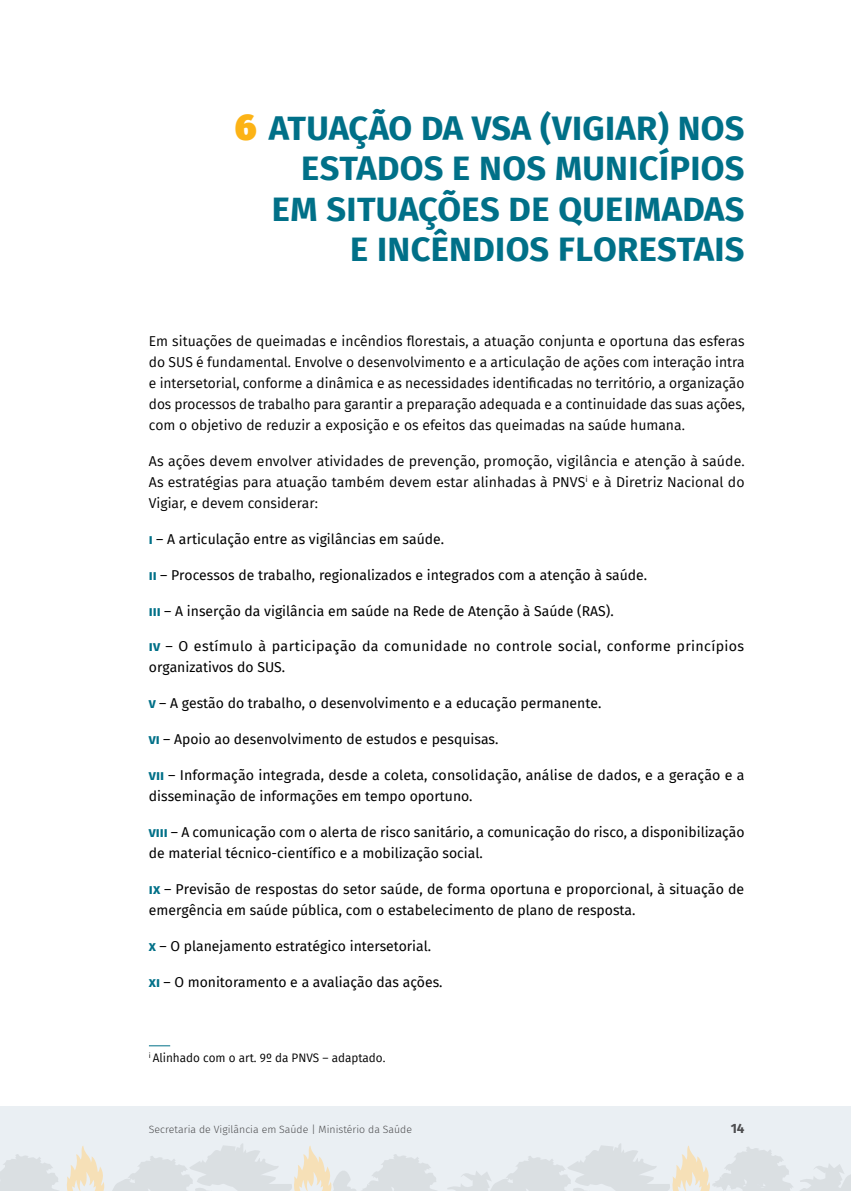
<style>
.page{position:relative;width:851px;height:1191px;background:#fff}
.page>*{position:absolute;margin:0;border:0;box-sizing:border-box;transform-origin:0 0}
.t1{font:700 33.75px/40.5px "Fira Sans";letter-spacing:.01em;color:#007088;text-align:right}
.t2{font:13.95px/21px "Fira Sans";color:#000}
.t3{font:13.95px/21px "Fira Sans";color:#000;text-align:justify}
.t4{font:13.95px/21px "Fira Sans";letter-spacing:.025em;color:#000}
.t5{font:700 13.5px "Fira Sans";color:#4d4d4f}
.t6{font:12px "Fira Sans";color:#000}
.t7{font:300 10.5px "Fira Sans";color:#4d4d4f}
.s1{font-weight:900;font-size:36px;color:#fcb316}
.s2{font-weight:700;color:#007088}
</style>
<div class="page">
<div style="left:0;top:1106px;width:850px;height:85px;background:#eaeff3"></div>
<svg style="left:0;top:1143px;width:850px;height:48px"></svg>
<svg style="left:149px;top:1045px;width:21px;height:1px"></svg>
<h1 class="t1" style="left:235px;top:105px;width:511px"><span class="s1">6</span> ATUAÇÃO DA VSA (VIGIAR) NOS<br>ESTADOS E NOS MUNICÍPIOS<br>EM SITUAÇÕES DE QUEIMADAS<br>E INCÊNDIOS FLORESTAIS</h1>
<p class="t3" style="left:149px;top:330px;width:597px">Em situações de queimadas e incêndios florestais, a atuação conjunta e oportuna das esferas do SUS é fundamental. Envolve o desenvolvimento e a articulação de ações com interação intra e intersetorial, conforme a dinâmica e as necessidades identificadas no território, a organização dos processos de trabalho para garantir a preparação adequada e a continuidade das suas ações, com o objetivo de reduzir a exposição e os efeitos das queimadas na saúde humana.</p>
<p class="t3" style="left:149px;top:450px;width:597px">As ações devem envolver atividades de prevenção, promoção, vigilância e atenção à saúde.<br>As estratégias para atuação também devem estar alinhadas à PNVS<sup>i</sup> e à Diretriz Nacional do Vigiar, e devem considerar:</p>
<p class="t2" style="left:149px;top:528px;width:297px"><span class="s2">I</span> – A articulação entre as vigilâncias em saúde.</p>
<p class="t2" style="left:149px;top:564px;width:500px"><span class="s2">II</span> – Processos de trabalho, regionalizados e integrados com a atenção à saúde.</p>
<p class="t2" style="left:149px;top:600px;width:466px"><span class="s2">III</span> – A inserção da vigilância em saúde na Rede de Atenção à Saúde (RAS).</p>
<p class="t4" style="left:149px;top:635px;width:596px"><span class="s2">IV</span> – O estímulo à participação da comunidade no controle social, conforme princípios organizativos do SUS.</p>
<p class="t2" style="left:149px;top:692px;width:454px"><span class="s2">V</span> – A gestão do trabalho, o desenvolvimento e a educação permanente.</p>
<p class="t2" style="left:149px;top:728px;width:351px"><span class="s2">VI</span> – Apoio ao desenvolvimento de estudos e pesquisas.</p>
<p class="t2" style="left:149px;top:764px;width:597px"><span class="s2">VII</span> – Informação integrada, desde a coleta, consolidação, análise de dados, e a geração e a disseminação de informações em tempo oportuno.</p>
<p class="t2" style="left:149px;top:821px;width:597px"><span class="s2">VIII</span> – A comunicação com o alerta de risco sanitário, a comunicação do risco, a disponibilização de material técnico-científico e a mobilização social.</p>
<p class="t2" style="left:149px;top:878px;width:597px"><span class="s2">IX</span> – Previsão de respostas do setor saúde, de forma oportuna e proporcional, à situação de emergência em saúde pública, com o estabelecimento de plano de resposta.</p>
<p class="t2" style="left:149px;top:935px;width:284px"><span class="s2">X</span> – O planejamento estratégico intersetorial.</p>
<p class="t2" style="left:149px;top:971px;width:295px"><span class="s2">XI</span> – O monitoramento e a avaliação das ações.</p>
<p class="t6" style="left:149px;top:1049px;width:238px"><sup>i</sup> Alinhado com o art. 9º da PNVS – adaptado.</p>
<p class="t7" style="left:149px;top:1121px;width:265px">Secretaria de Vigilância em Saúde | Ministério da Saúde</p>
<p class="t5" style="left:730px;top:1116px;width:15px">14</p>
</div>
